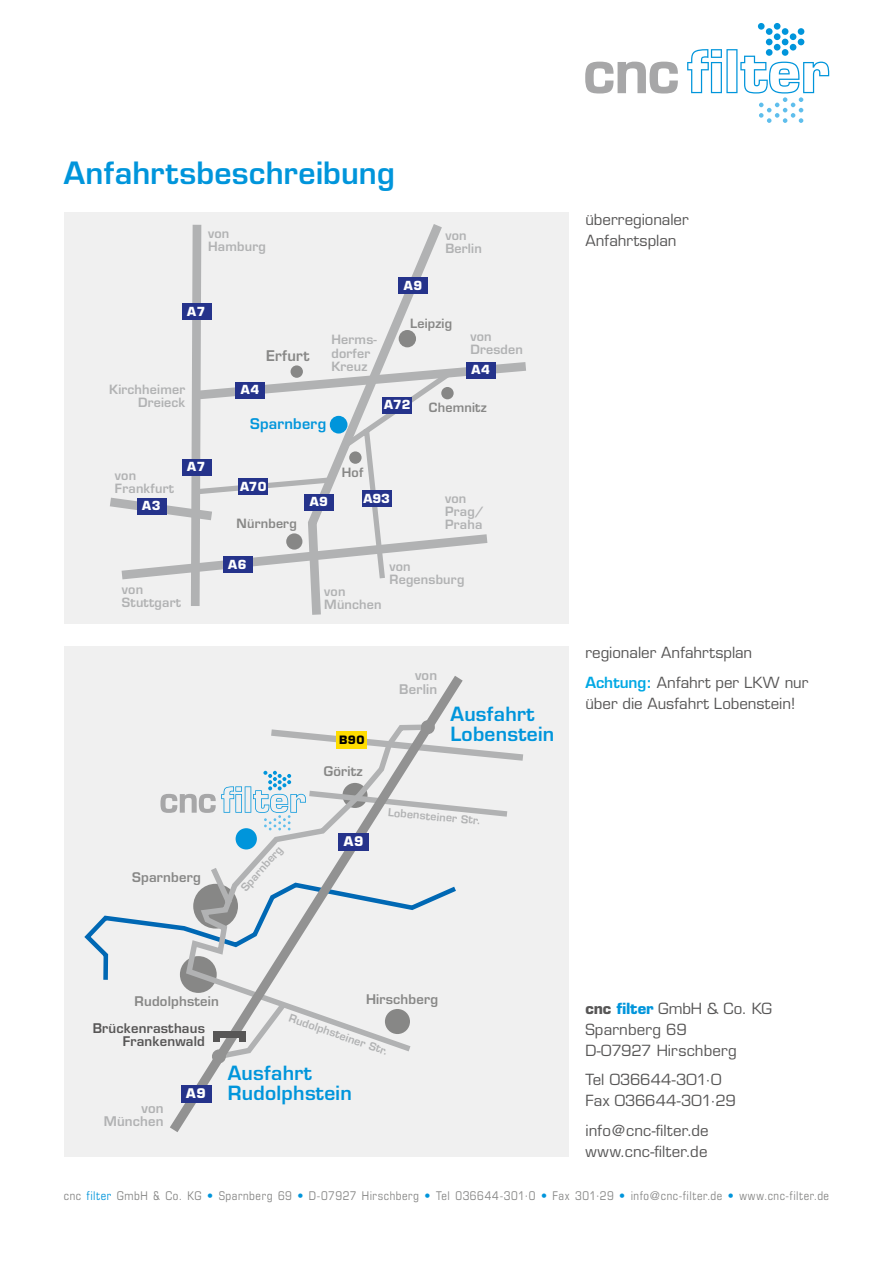
<style>
.page{position:relative;width:893px;height:1263px;background:#fff}
.page>*{position:absolute;margin:0;border:0;box-sizing:border-box;transform-origin:0 0}
.t1{font:600 30px "Eurostile";letter-spacing:.01em;color:#0095db}
.t2{font:600 19.05px/20.1px "Eurostile";letter-spacing:.015em;color:#0095db}
.t3{font:15px/21px "Eurostile";color:#575656}
.t4{font:600 14.4px "Eurostile";letter-spacing:.015em;color:#0095db}
.t5{font:600 14.4px "Eurostile";letter-spacing:.015em;color:#878786}
.t6{font:600 13.05px "Eurostile";letter-spacing:.015em;color:#878786}
.t7{font:600 13.05px/13.6px "Eurostile";letter-spacing:.015em;color:#575656;text-align:right}
.t8{font:600 13.05px/13.6px "Eurostile";letter-spacing:.015em;color:#b1b2b3;text-align:right}
.t9{font:700 13.05px "Eurostile";color:#fff}
.t10{font:600 12.45px/13px "Eurostile";letter-spacing:.015em;color:#b1b2b3}
.t11{font:600 12.45px "Eurostile";letter-spacing:.015em;color:#878786}
.t12{font:700 12.15px "Eurostile";letter-spacing:.05em;color:#fff}
.t13{font:condensed 12px "Eurostile";letter-spacing:.045em;color:#878786}
.t14{font:700 11.25px "Eurostile";color:#000}
.t15{font:600 10.65px "Eurostile";color:#b1b2b3}
.s1{font-weight:600;color:#00a8e4}
.s2{font-weight:700}
.s3{font-weight:700;color:#0095db}
.s4{color:#0095db}
</style>
<div class="page">
<svg style="left:585px;top:62px;width:93px;height:32px"></svg>
<div style="left:766px;top:28px;width:6px;height:7px;background:#0095db;border-radius:50%"></div>
<div style="left:774px;top:23px;width:6px;height:7px;background:#0095db;border-radius:50%"></div>
<div style="left:774px;top:33px;width:6px;height:7px;background:#0095db;border-radius:50%"></div>
<div style="left:782px;top:28px;width:6px;height:7px;background:#0095db;border-radius:50%"></div>
<div style="left:790px;top:33px;width:6px;height:7px;background:#0095db;border-radius:50%"></div>
<div style="left:798px;top:28px;width:6px;height:7px;background:#0095db;border-radius:50%"></div>
<div style="left:758px;top:23px;width:7px;height:7px;background:#0095db;border-radius:50%"></div>
<svg style="left:687px;top:39px;width:142px;height:84px"></svg>
<div style="left:64px;top:213px;width:504px;height:411px;background:#f0f0f0"></div>
<svg style="left:186px;top:224px;width:256px;height:391px"></svg>
<svg style="left:110px;top:357px;width:416px;height:228px"></svg>
<div style="left:236px;top:382px;width:29px;height:17px;background:#25338b"></div>
<div style="left:466px;top:362px;width:30px;height:17px;background:#25338b"></div>
<div style="left:223px;top:556px;width:29px;height:17px;background:#25338b"></div>
<div style="left:441px;top:387px;width:13px;height:12px;background:#878786;border-radius:50%"></div>
<div style="left:399px;top:330px;width:17px;height:17px;background:#878786;border-radius:50%"></div>
<div style="left:399px;top:278px;width:29px;height:16px;background:#25338b"></div>
<div style="left:182px;top:304px;width:29px;height:16px;background:#25338b"></div>
<div style="left:182px;top:459px;width:29px;height:16px;background:#25338b"></div>
<div style="left:137px;top:498px;width:29px;height:17px;background:#25338b"></div>
<div style="left:304px;top:494px;width:30px;height:17px;background:#25338b"></div>
<div style="left:64px;top:646px;width:504px;height:511px;background:#f0f0f0"></div>
<svg style="left:84px;top:915px;width:77px;height:65px"></svg>
<svg style="left:471px;top:749px;width:52px;height:12px"></svg>
<svg style="left:161px;top:676px;width:310px;height:456px"></svg>
<div style="left:385px;top:1009px;width:25px;height:25px;background:#878786;border-radius:50%"></div>
<div style="left:212px;top:1049px;width:14px;height:14px;background:#929292;border-radius:50%"></div>
<div style="left:421px;top:720px;width:14px;height:14px;background:#929292;border-radius:50%"></div>
<div style="left:236px;top:828px;width:21px;height:21px;background:#0095db;border-radius:50%"></div>
<div style="left:181px;top:1085px;width:30px;height:17px;background:#25338b"></div>
<div style="left:339px;top:833px;width:30px;height:18px;background:#25338b"></div>
<div style="left:337px;top:731px;width:30px;height:18px;background:#fd0"></div>
<div style="left:214px;top:1031px;width:32px;height:7px;background:#575656"></div>
<div style="left:239px;top:1031px;width:7px;height:11px;background:#575656"></div>
<div style="left:214px;top:1031px;width:6px;height:11px;background:#575656"></div>
<svg style="left:160px;top:771px;width:146px;height:59px"></svg>
<h1 class="t1" style="left:64px;top:154px;width:333px">Anfahrtsbeschreibung</h1>
<p class="t10" style="left:208px;top:227px;width:59px">von<br>Hamburg</p>
<p class="t12" style="left:187px;top:304px;width:20px">A7</p>
<p class="t5" style="left:266px;top:346px;width:45px">Erfurt</p>
<p class="t10" style="left:331px;top:333px;width:47px">Herms&shy;dorfer<br>Kreuz</p>
<p class="t12" style="left:404px;top:278px;width:20px">A9</p>
<p class="t10" style="left:445px;top:228px;width:38px">von<br>Berlin</p>
<p class="t11" style="left:410px;top:315px;width:43px">Leipzig</p>
<p class="t10" style="left:470px;top:330px;width:54px">von<br>Dresden</p>
<p class="t12" style="left:472px;top:362px;width:20px">A4</p>
<p class="t10" style="left:109px;top:383px;width:77px;text-align:right">Kirchheimer<br>Dreieck</p>
<p class="t10" style="left:115px;top:468px;width:61px">von<br>Frankfurt</p>
<p class="t12" style="left:187px;top:459px;width:20px">A7</p>
<p class="t12" style="left:241px;top:382px;width:20px">A4</p>
<p class="t4" style="left:250px;top:414px;width:78px">Sparnberg</p>
<p class="t12" style="left:240px;top:479px;width:28px">A70</p>
<p class="t12" style="left:142px;top:498px;width:20px">A3</p>
<p class="t12" style="left:310px;top:494px;width:20px">A9</p>
<p class="t11" style="left:237px;top:516px;width:62px">Nürnberg</p>
<p class="t12" style="left:384px;top:397px;width:28px">A72</p>
<p class="t11" style="left:342px;top:464px;width:23px">Hof</p>
<p class="t12" style="left:363px;top:491px;width:28px">A93</p>
<p class="t11" style="left:429px;top:399px;width:59px">Chemnitz</p>
<p class="t10" style="left:445px;top:492px;width:40px">von<br>Prag/<br>Praha</p>
<p class="t10" style="left:122px;top:583px;width:61px">von<br>Stuttgart</p>
<p class="t12" style="left:228px;top:557px;width:20px">A6</p>
<p class="t6" style="left:132px;top:869px;width:70px">Sparnberg</p>
<p class="t15" style="left:238px;top:885px;width:58px;rotate:-49deg">Sparnberg</p>
<p class="t10" style="left:324px;top:584px;width:59px">von<br>München</p>
<p class="t10" style="left:389px;top:559px;width:76px">von<br>Regensburg</p>
<p class="t14" style="left:339px;top:733px;width:27px">B90</p>
<p class="t6" style="left:324px;top:763px;width:40px">Göritz</p>
<p class="t8" style="left:399px;top:668px;width:39px">von<br>Berlin</p>
<p class="t2" style="left:450px;top:703px;width:105px">Ausfahrt<br>Lobenstein</p>
<p class="t9" style="left:344px;top:833px;width:21px">A9</p>
<p class="t15" style="left:389px;top:806px;width:95px;rotate:5deg">Lobensteiner Str.</p>
<p class="t3" style="left:585px;top:209px;width:105px">überregionaler<br>Anfahrtsplan</p>
<p class="t3" style="left:585px;top:638px;width:224px;line-height:29.5px">regionaler Anfahrtsplan<br><span class="s1">Achtung:</span> Anfahrt per LKW nur</p>
<p class="t3" style="left:585px;top:693px;width:211px">über die Ausfahrt Lobenstein!</p>
<p class="t6" style="left:135px;top:993px;width:86px">Rudolphstein</p>
<p class="t7" style="left:93px;top:1021px;width:114px">Brückenrasthaus<br>Frankenwald</p>
<p class="t8" style="left:104px;top:1101px;width:61px">von<br>München</p>
<p class="t9" style="left:186px;top:1085px;width:21px">A9</p>
<p class="t6" style="left:366px;top:991px;width:74px">Hirschberg</p>
<p class="t15" style="left:291px;top:1011px;width:106px;rotate:19deg">Rudolphsteiner Str.</p>
<p class="t2" style="left:228px;top:1062px;width:126px">Ausfahrt<br>Rudolphstein</p>
<p class="t3" style="left:585px;top:998px;width:188px"><span class="s2">cnc</span> <span class="s3">filter</span> GmbH &amp; Co. KG<br>Sparnberg 69<br>D-07927 Hirschberg</p>
<p class="t3" style="left:585px;top:1069px;width:152px">Tel 036644-301·0<br>Fax 036644-301·29</p>
<p class="t3" style="left:585px;top:1120px;width:125px">info@cnc-filter.de www.cnc-filter.de</p>
<p class="t13" style="left:64px;top:1189px;width:767px">cnc <span class="s4">filter</span> GmbH &amp; Co. KG <span class="s4">•</span> Sparnberg 69 <span class="s4">•</span> D-07927 Hirschberg <span class="s4">•</span> Tel 036644-301·0 <span class="s4">•</span> Fax 301·29 <span class="s4">•</span> info@cnc-filter.de <span class="s4">•</span> www.cnc-filter.de</p>
</div>
